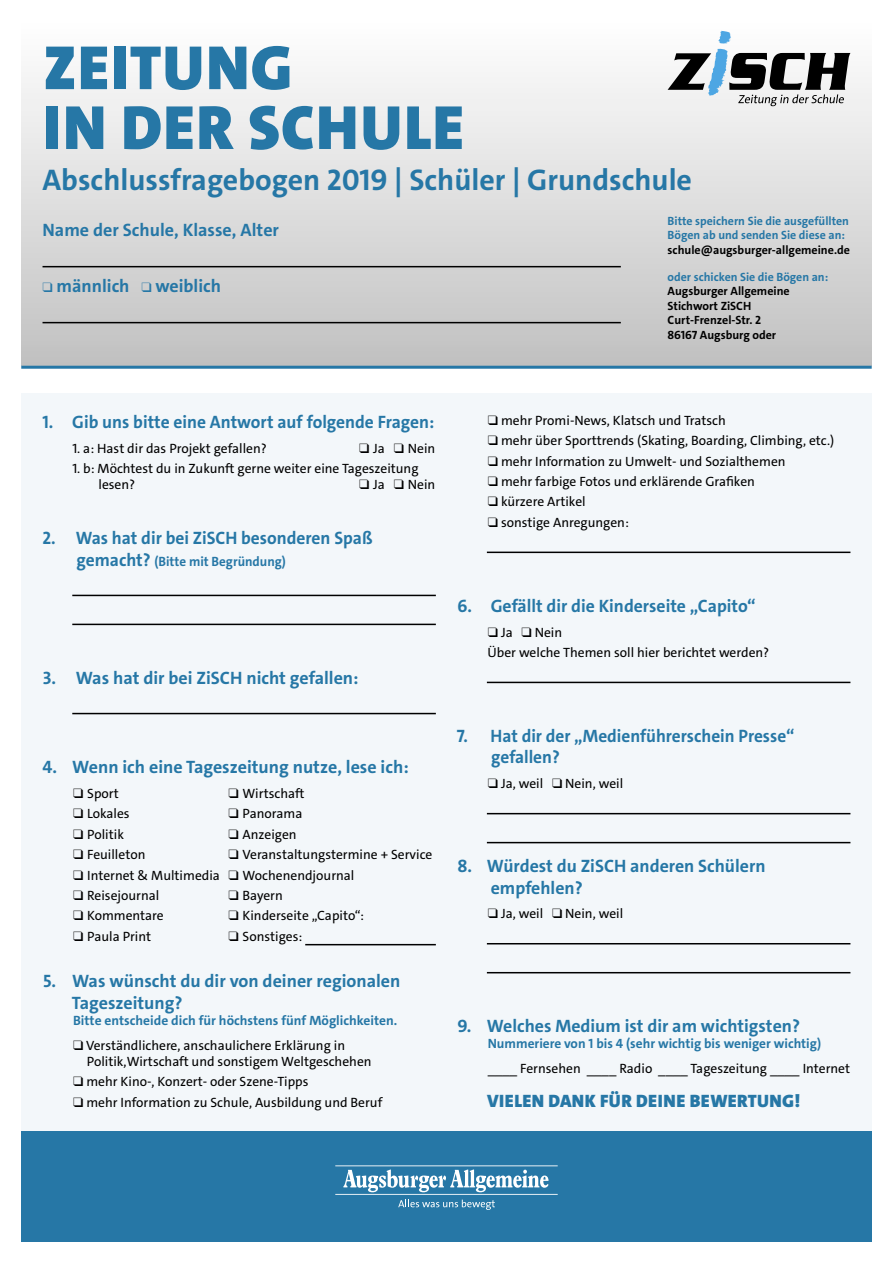
<style>
.page{position:relative;width:893px;height:1263px;background:#fff}
.page>*{position:absolute;margin:0;border:0;box-sizing:border-box;transform-origin:0 0}
.t1{font:900 63px/59.8px "The Sans C4 s";letter-spacing:.02em;color:#2677a6}
.t2{font:700 30px "The Sans C4 s";color:#2677a6}
.t3{font:700 18px/21.6px "The Sans C4 s";color:#2677a6}
.t4{font:700 18px/21.6px "The Sans C4 s";color:#2677a6;scale:.96 1}
.t5{font:900 18px "The Sans C4 s";letter-spacing:.02em;color:#2677a6}
.t6{font:13.5px/16.2px "The Sans C4 s";color:#000}
.t7{font:700 13.5px "The Sans C4 s";color:#2677a6}
.t8{font:700 12px/14.4px "The Sans C4 s";color:#000}
.t9{font:700 12px/14.4px "The Sans C4 s";color:#2677a6}
.s1{font-size:18px}
</style>
<div class="page">
<div style="left:21px;top:1131px;width:851px;height:111px;background:#2677a6"></div>
<hr style="left:335px;top:1165px;width:223px;height:1px;background:#fff">
<hr style="left:335px;top:1194px;width:223px;height:1px;background:#fff">
<svg style="left:343px;top:1169px;width:205px;height:23px"></svg>
<svg style="left:398px;top:1199px;width:97px;height:11px"></svg>
<div style="left:21px;top:393px;width:851px;height:738px;background:#f3f7fa"></div>
<div style="left:21px;top:21px;width:851px;height:345px;background:linear-gradient(to bottom,#fff,#bfbfbf)"></div>
<hr style="left:21px;top:366px;width:851px;height:3px;background:#2677a6">
<hr style="left:72px;top:595px;width:364px;height:1px;background:#000">
<hr style="left:72px;top:624px;width:364px;height:1px;background:#000">
<hr style="left:72px;top:713px;width:364px;height:1px;background:#000">
<hr style="left:305px;top:944px;width:131px;height:1px;background:#000">
<hr style="left:487px;top:552px;width:363px;height:1px;background:#000">
<hr style="left:487px;top:682px;width:363px;height:1px;background:#000">
<hr style="left:487px;top:813px;width:363px;height:1px;background:#000">
<hr style="left:487px;top:842px;width:363px;height:1px;background:#000">
<hr style="left:487px;top:943px;width:363px;height:1px;background:#000">
<hr style="left:487px;top:972px;width:363px;height:1px;background:#000">
<svg style="left:668px;top:31px;width:182px;height:75px"></svg>
<hr style="left:43px;top:266px;width:578px;height:1px;background:#000">
<hr style="left:43px;top:322px;width:578px;height:1px;background:#000">
<h1 class="t1" style="left:43px;top:38px;width:423px">ZEITUNG<br>IN DER SCHULE</h1>
<h2 class="t2" style="left:43px;top:161px;width:651px">Abschlussfragebogen 2019 | Schüler | Grundschule</h2>
<h3 class="t3" style="left:43px;top:219px;width:238px">Name der Schule, Klasse, Alter</h3>
<h3 class="t3" style="left:43px;top:275px;width:180px">❑ männlich ❑ weiblich</h3>
<p class="t9" style="left:668px;top:214px;width:183px">Bitte speichern Sie die ausgefüllten<br>Bögen ab und senden Sie diese an:</p>
<p class="t8" style="left:668px;top:243px;width:184px">schule@augsburger-allgemeine.de</p>
<p class="t9" style="left:668px;top:270px;width:162px">oder schicken Sie die Bögen an:</p>
<p class="t8" style="left:668px;top:284px;width:124px">Augsburger Allgemeine<br>Stichwort ZiSCH<br>Curt-Frenzel-Str. 2<br>86167 Augsburg oder</p>
<h3 class="t3" style="left:42px;top:411px;width:393px">1. Gib uns bitte eine Antwort auf folgende Fragen:</h3>
<p class="t6" style="left:72px;top:440px;width:196px">1. a: Hast dir das Projekt gefallen?</p>
<p class="t6" style="left:359px;top:440px;width:78px">❑ Ja ❑ Nein</p>
<p class="t6" style="left:98px;top:460px;width:322px;text-indent:-26px">1. b: Möchtest du in Zukunft gerne weiter eine Tageszeitung lesen?</p>
<p class="t6" style="left:359px;top:477px;width:78px">❑ Ja ❑ Nein</p>
<h3 class="t3" style="left:42px;top:527px;width:332px">2. Was hat dir bei ZiSCH besonderen Spaß</h3>
<p class="t7" style="left:77px;top:552px;width:211px"><span class="s1">gemacht?</span> (Bitte mit Begründung)</p>
<h3 class="t3" style="left:43px;top:667px;width:317px">3. Was hat dir bei ZiSCH nicht gefallen:</h3>
<h3 class="t3" style="left:43px;top:756px;width:368px">4. Wenn ich eine Tageszeitung nutze, lese ich:</h3>
<p class="t6" style="left:73px;top:785px;width:47px">❑ Sport</p>
<p class="t6" style="left:229px;top:785px;width:77px">❑ Wirtschaft</p>
<p class="t6" style="left:73px;top:806px;width:58px">❑ Lokales</p>
<p class="t6" style="left:229px;top:806px;width:75px">❑ Panorama</p>
<p class="t6" style="left:73px;top:826px;width:52px">❑ Politik</p>
<p class="t6" style="left:229px;top:826px;width:70px">❑ Anzeigen</p>
<p class="t6" style="left:73px;top:846px;width:74px">❑ Feuilleton</p>
<p class="t6" style="left:229px;top:846px;width:205px">❑ Veranstaltungstermine + Service</p>
<p class="t6" style="left:73px;top:867px;width:283px">❑ Internet &amp; Multimedia ❑ Wochenendjournal</p>
<p class="t6" style="left:73px;top:887px;width:88px">❑ Reisejournal</p>
<p class="t6" style="left:229px;top:887px;width:56px">❑ Bayern</p>
<p class="t6" style="left:73px;top:908px;width:92px">❑ Kommentare</p>
<p class="t6" style="left:229px;top:908px;width:137px">❑ Kinderseite „Capito“:</p>
<p class="t6" style="left:73px;top:928px;width:79px">❑ Paula Print</p>
<p class="t6" style="left:229px;top:928px;width:75px">❑ Sonstiges:</p>
<h3 class="t3" style="left:72px;top:970px;width:330px;text-indent:-29px">5. Was wünscht du dir von deiner regionalen<br>Tageszeitung?</h3>
<p class="t7" style="left:73px;top:1012px;width:326px">Bitte entscheide dich für höchstens fünf Möglichkeiten.</p>
<p class="t6" style="left:87px;top:1037px;width:286px;text-indent:-14px">❑ Verständlichere, anschaulichere Erklärung in<br>Politik,Wirtschaft und sonstigem Weltgeschehen</p>
<p class="t6" style="left:73px;top:1074px;width:237px">❑ mehr Kino-, Konzert- oder Szene-Tipps</p>
<p class="t6" style="left:73px;top:1094px;width:311px">❑ mehr Information zu Schule, Ausbildung und Beruf</p>
<p class="t6" style="left:488px;top:412px;width:239px">❑ mehr Promi-News, Klatsch und Tratsch</p>
<p class="t6" style="left:488px;top:432px;width:348px">❑ mehr über Sporttrends (Skating, Boarding, Climbing, etc.)</p>
<p class="t6" style="left:488px;top:453px;width:299px">❑ mehr Information zu Umwelt- und Sozialthemen</p>
<p class="t6" style="left:488px;top:473px;width:269px">❑ mehr farbige Fotos und erklärende Grafiken</p>
<p class="t6" style="left:488px;top:494px;width:99px">❑ kürzere Artikel</p>
<p class="t6" style="left:488px;top:514px;width:143px">❑ sonstige Anregungen:</p>
<h3 class="t3" style="left:457px;top:595px;width:300px">6. Gefällt dir die Kinderseite „Capito“</h3>
<p class="t6" style="left:488px;top:622px;width:283px;line-height:20.4px">❑ Ja ❑ Nein<br>Über welche Themen soll hier berichtet werden?</p>
<h3 class="t4" style="left:491px;top:725px;width:317px;text-indent:-34px">7. Hat dir der „Medienführerschein Presse“ gefallen?</h3>
<p class="t6" style="left:488px;top:776px;width:137px">❑ Ja, weil ❑ Nein, weil</p>
<h3 class="t3" style="left:491px;top:855px;width:276px;text-indent:-33px">8. Würdest du ZiSCH anderen Schülern empfehlen?</h3>
<p class="t6" style="left:488px;top:906px;width:137px">❑ Ja, weil ❑ Nein, weil</p>
<h3 class="t3" style="left:457px;top:1015px;width:344px">9. Welches Medium ist dir am wichtigsten?</h3>
<p class="t7" style="left:488px;top:1035px;width:335px">Nummeriere von 1 bis 4 (sehr wichtig bis weniger wichtig)</p>
<p class="t6" style="left:488px;top:1060px;width:364px">____ Fernsehen ____ Radio ____ Tageszeitung ____ Internet</p>
<h3 class="t5" style="left:487px;top:1090px;width:314px">VIELEN DANK FÜR DEINE BEWERTUNG!</h3>
</div>
